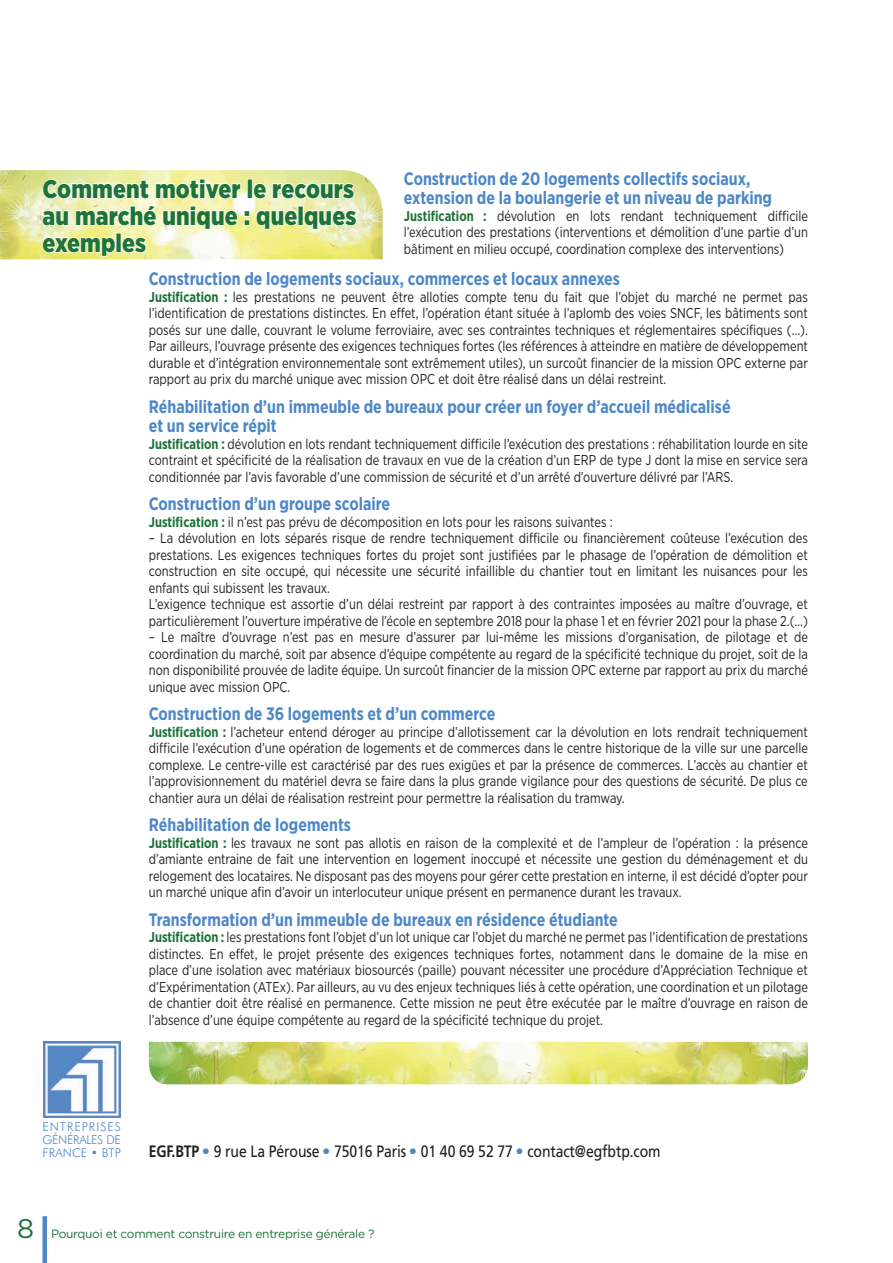
<style>
.page{position:relative;width:893px;height:1263px;background:#fff}
.page>*{position:absolute;margin:0;border:0;box-sizing:border-box;transform-origin:0 0}
.t1{font:27px "Gotham";color:#1e7339}
.t2{font:900 25.5px/27px "Gotham Narrow";letter-spacing:.005em;color:#1e7339;text-align:justify;scale:.95 1}
.t3{font:700 18px/19.5px "Gotham Narrow";color:#4d87c6;scale:.9 1}
.t4{font:16.5px "Frutiger";letter-spacing:-.01em;color:#231f20;scale:.85 1}
.t5{font:14.25px/16.5px "Gotham Narrow";color:#231f20;text-align:justify;scale:.9 1}
.t6{font:300 12.3px/12.8px "Futura BT";letter-spacing:.01em;color:#4d87c6;text-align:justify}
.t7{font:12px "Gotham";letter-spacing:-.025em;color:#1e7339}
.s1{font-weight:700;color:#1e7339}
.s2{font-weight:700}
.s3{font-weight:300;color:#4d87c6}
</style>
<div class="page">
<hr style="left:43px;top:1216px;width:4px;height:47px;background:#4d87c6">
<img style="left:44px;top:1042px;width:77px;height:76px">
<img style="left:149px;top:1042px;width:659px;height:42px">
<img style="left:0;top:170px;width:383px;height:89px">
<div style="left:247px;top:179px;width:6px;height:20px;border:2px solid #fff"></div>
<svg style="left:252px;top:182px;width:103px;height:18px"></svg>
<svg style="left:42px;top:178px;width:200px;height:52px"></svg>
<div style="left:244px;top:210px;width:6px;height:7px;border:2px solid #fff"></div>
<div style="left:244px;top:219px;width:6px;height:7px;border:2px solid #fff"></div>
<div style="left:298px;top:206px;width:6px;height:20px;border:2px solid #fff"></div>
<svg style="left:255px;top:209px;width:103px;height:21px"></svg>
<div style="left:116px;top:233px;width:6px;height:20px;border:2px solid #fff"></div>
<svg style="left:42px;top:236px;width:105px;height:21px"></svg>
<p class="t3" style="left:404px;top:168px;width:411px">Construction de 20 logements collectifs sociaux, extension de la boulangerie et un niveau de parking</p>
<p class="t5" style="left:404px;top:207px;width:450px"><span class="s1">Justification :</span> dévolution en lots rendant techniquement difficile l’exécution des prestations (interventions et démolition d’une partie d’un bâtiment en milieu occupé, coordination complexe des interventions)</p>
<p class="t3" style="left:149px;top:269px;width:525px">Construction de logements sociaux, commerces et locaux annexes</p>
<p class="t5" style="left:149px;top:288px;width:734px"><span class="s1">Justification :</span> les prestations ne peuvent être alloties compte tenu du fait que l’objet du marché ne permet pas l’identification de prestations distinctes. En effet, l’opération étant située à l’aplomb des voies SNCF, les bâtiments sont posés sur une dalle, couvrant le volume ferroviaire, avec ses contraintes techniques et réglementaires spécifiques (…).<br>Par ailleurs, l’ouvrage présente des exigences techniques fortes (les références à atteindre en matière de développement durable et d’intégration environnementale sont extrêmement utiles), un surcoût financier de la mission OPC externe par rapport au prix du marché unique avec mission OPC et doit être réalisé dans un délai restreint.</p>
<p class="t3" style="left:149px;top:396px;width:648px">Réhabilitation d’un immeuble de bureaux pour créer un foyer d’accueil médicalisé et un service répit</p>
<p class="t5" style="left:149px;top:435px;width:734px"><span class="s1">Justification :</span> dévolution en lots rendant techniquement difficile l’exécution des prestations : réhabilitation lourde en site contraint et spécificité de la réalisation de travaux en vue de la création d’un ERP de type J dont la mise en service sera conditionnée par l’avis favorable d’une commission de sécurité et d’un arrêté d’ouverture délivré par l’ARS.</p>
<p class="t3" style="left:149px;top:494px;width:270px">Construction d’un groupe scolaire</p>
<p class="t5" style="left:149px;top:513px;width:517px"><span class="s1">Justification :</span> il n’est pas prévu de décomposition en lots pour les raisons suivantes :</p>
<p class="t5" style="left:149px;top:529px;width:734px;text-align:left">– La dévolution en lots séparés risque de rendre techniquement difficile ou financièrement coûteuse l’exécution des prestations. Les exigences techniques fortes du projet sont justifiées par le phasage de l’opération de démolition et construction en site occupé, qui nécessite une sécurité infaillible du chantier tout en limitant les nuisances pour les enfants qui subissent les travaux.<br>L’exigence technique est assortie d’un délai restreint par rapport à des contraintes imposées au maître d’ouvrage, et particulièrement l’ouverture impérative de l’école en septembre 2018 pour la phase 1 et en février 2021 pour la phase 2.(…)</p>
<p class="t5" style="left:149px;top:628px;width:734px">– Le maître d’ouvrage n’est pas en mesure d’assurer par lui-même les missions d’organisation, de pilotage et de coordination du marché, soit par absence d’équipe compétente au regard de la spécificité technique du projet, soit de la non disponibilité prouvée de ladite équipe. Un surcoût financier de la mission OPC externe par rapport au prix du marché unique avec mission OPC.</p>
<p class="t3" style="left:149px;top:704px;width:387px">Construction de 36 logements et d’un commerce</p>
<p class="t5" style="left:149px;top:723px;width:734px"><span class="s1">Justification :</span> l’acheteur entend déroger au principe d’allotissement car la dévolution en lots rendrait techniquement difficile l’exécution d’une opération de logements et de commerces dans le centre historique de la ville sur une parcelle complexe. Le centre-ville est caractérisé par des rues exigües et par la présence de commerces. L’accès au chantier et l’approvisionnement du matériel devra se faire dans la plus grande vigilance pour des questions de sécurité. De plus ce chantier aura un délai de réalisation restreint pour permettre la réalisation du tramway.</p>
<p class="t3" style="left:149px;top:815px;width:226px">Réhabilitation de logements</p>
<p class="t5" style="left:149px;top:834px;width:734px"><span class="s1">Justification :</span> les travaux ne sont pas allotis en raison de la complexité et de l’ampleur de l’opération : la présence d’amiante entraine de fait une intervention en logement inoccupé et nécessite une gestion du déménagement et du relogement des locataires. Ne disposant pas des moyens pour gérer cette prestation en interne, il est décidé d’opter pour un marché unique afin d’avoir un interlocuteur unique présent en permanence durant les travaux.</p>
<p class="t3" style="left:149px;top:909px;width:523px">Transformation d’un immeuble de bureaux en résidence étudiante</p>
<p class="t5" style="left:149px;top:928px;width:734px"><span class="s1">Justification :</span> les prestations font l’objet d’un lot unique car l’objet du marché ne permet pas l’identification de prestations distinctes. En effet, le projet présente des exigences techniques fortes, notamment dans le domaine de la mise en place d’une isolation avec matériaux biosourcés (paille) pouvant nécessiter une procédure d’Appréciation Technique et d’Expérimentation (ATEx). Par ailleurs, au vu des enjeux techniques liés à cette opération, une coordination et un pilotage de chantier doit être réalisé en permanence. Cette mission ne peut être exécutée par le maître d’ouvrage en raison de l’absence d’une équipe compétente au regard de la spécificité technique du projet.</p>
<h2 class="t2" style="left:43px;top:175px;width:332px">Comment motiver le recours au marché unique : quelques exemples</h2>
<p class="t6" style="left:43px;top:1120px;width:80px">ENTREPRISES GÉNÉRALES DE FRANCE • BTP</p>
<p class="t4" style="left:149px;top:1141px;width:604px"><span class="s2">EGF.BTP</span> <span class="s3">•</span> 9 rue La Pérouse <span class="s3">•</span> 75016 Paris <span class="s3">•</span> 01 40 69 52 77 <span class="s3">•</span> contact@egfbtp.com</p>
<h1 class="t1" style="left:17px;top:1211px;width:19px">8</h1>
<p class="t7" style="left:51px;top:1226px;width:325px">Pourquoi et comment construire en entreprise générale ?</p>
</div>
